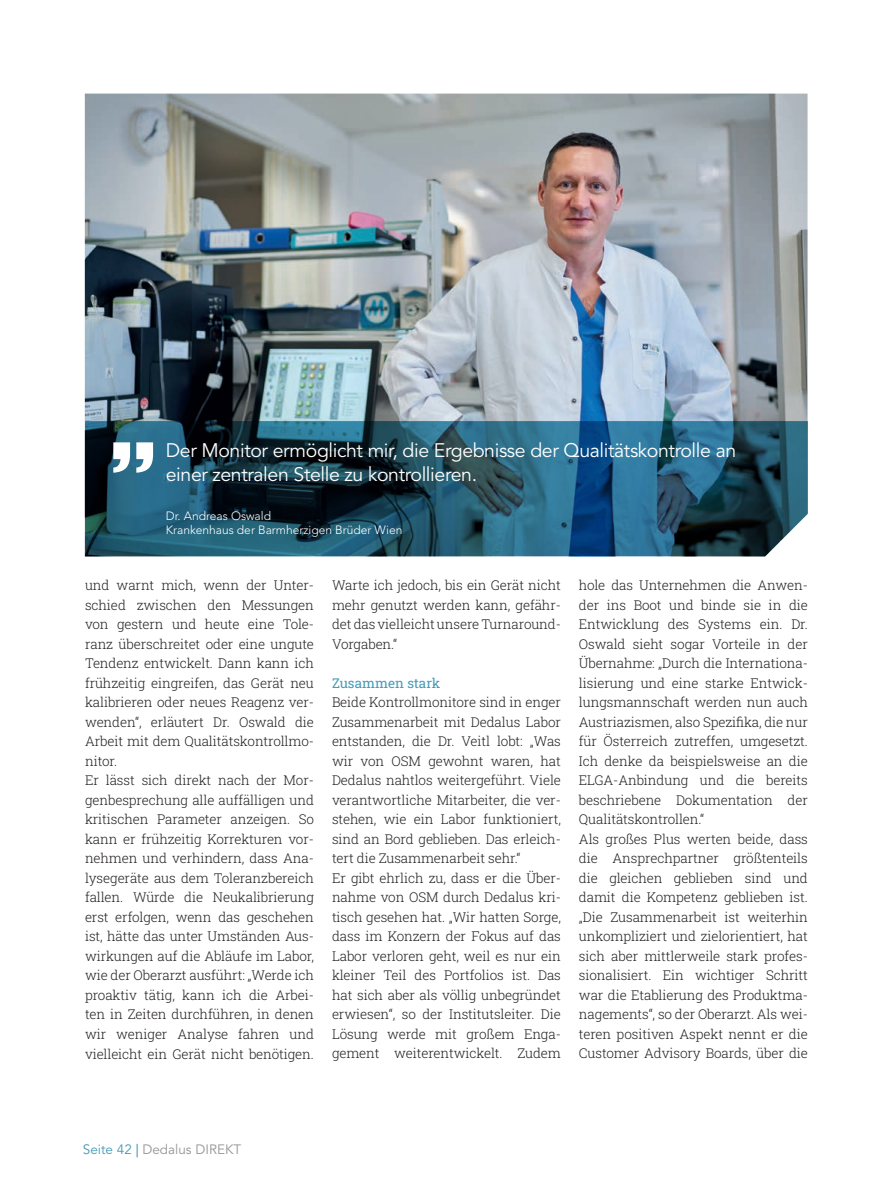
<style>
.page{position:relative;width:893px;height:1191px;background:#fff}
.page>*{position:absolute;margin:0;border:0;box-sizing:border-box;transform-origin:0 0}
.t1{font:19.5px/24px "Avenir LT Pro";letter-spacing:-.02em;color:#fff}
.t2{font:300 13.5px/19.5px "Roboto Slab";letter-spacing:-.01em;color:#231f20}
.t3{font:13.5px "Avenir LT Pro";color:#939598}
.t4{font:13.5px "Roboto Slab";color:#469bb7}
.t5{font:300 12px/14.4px "Avenir LT Pro";color:#fff}
.s1{color:#469bb7}
.s2{font-weight:500;color:#469bb7}
</style>
<div class="page">
<img style="left:85px;top:94px;width:722px;height:327px">
<svg style="left:85px;top:421px;width:723px;height:135px;background:#204f65"></svg>
<svg style="left:113px;top:442px;width:40px;height:31px"></svg>
<h1 class="t1" style="left:166px;top:439px;width:572px">Der Monitor ermöglicht mir, die Ergebnisse der Qualitätskontrolle an einer zentralen Stelle zu kontrollieren.</h1>
<p class="t5" style="left:166px;top:508px;width:238px">Dr. Andreas Oswald<br>Krankenhaus der Barmherzigen Brüder Wien</p>
<p class="t2" style="left:85px;top:575px;width:230px">und warnt mich, wenn der Unter&shy;schied zwischen den Messungen von gestern und heute eine Tole&shy;ranz überschreitet oder eine ungute Tendenz entwickelt. Dann kann ich frühzeitig eingreifen, das Gerät neu kalibrieren oder neues Reagenz ver&shy;wenden“, erläutert Dr. Oswald die Arbeit mit dem Qualitätskontrollmo&shy;nitor.<br>Er lässt sich direkt nach der Mor&shy;genbesprechung alle auffälligen und kritischen Parameter anzeigen. So kann er frühzeitig Korrekturen vor&shy;nehmen und verhindern, dass Ana&shy;lysegeräte aus dem Toleranzbereich fallen. Würde die Neukalibrierung erst erfolgen, wenn das geschehen ist, hätte das unter Umständen Aus&shy;wirkungen auf die Abläufe im Labor, wie der Oberarzt ausführt: „Werde ich proaktiv tätig, kann ich die Arbei&shy;ten in Zeiten durchführen, in denen wir weniger Analyse fahren und vielleicht ein Gerät nicht benötigen.</p>
<p class="t2" style="left:332px;top:575px;width:230px;text-align:justify">Warte ich jedoch, bis ein Gerät nicht mehr genutzt werden kann, gefähr&shy;det das vielleicht unsere Turnaround-Vorgaben.“</p>
<p class="t4" style="left:332px;top:673px;width:110px">Zusammen stark</p>
<p class="t2" style="left:332px;top:692px;width:230px">Beide Kontrollmonitore sind in enger Zusammenarbeit mit Dedalus Labor entstanden, die Dr. Veitl lobt: „Was wir von OSM gewohnt waren, hat Dedalus nahtlos weitergeführt. Viele verantwortliche Mitarbeiter, die ver&shy;stehen, wie ein Labor funktioniert, sind an Bord geblieben. Das erleich&shy;tert die Zusammenarbeit sehr.“<br>Er gibt ehrlich zu, dass er die Über&shy;nahme von OSM durch Dedalus kri&shy;tisch gesehen hat. „Wir hatten Sorge, dass im Konzern der Fokus auf das Labor verloren geht, weil es nur ein kleiner Teil des Portfolios ist. Das hat sich aber als völlig unbegründet erwiesen“, so der Institutsleiter. Die Lösung werde mit großem Enga&shy;gement weiterentwickelt. Zudem</p>
<p class="t2" style="left:579px;top:575px;width:230px">hole das Unternehmen die Anwen&shy;der ins Boot und binde sie in die Entwicklung des Systems ein. Dr.<br>Oswald sieht sogar Vorteile in der Übernahme: „Durch die Internationa&shy;lisierung und eine starke Entwick&shy;lungsmannschaft werden nun auch Austriazismen, also Spezifika, die nur für Österreich zutreffen, umgesetzt.<br>Ich denke da beispielsweise an die ELGA-Anbindung und die bereits beschriebene Dokumentation der Qualitätskontrollen.“<br>Als großes Plus werten beide, dass die Ansprechpartner größtenteils die gleichen geblieben sind und damit die Kompetenz geblieben ist. „Die Zusammenarbeit ist weiterhin unkompliziert und zielorientiert, hat sich aber mittlerweile stark profes&shy;sionalisiert. Ein wichtiger Schritt war die Etablierung des Produktma&shy;nagements“, so der Oberarzt. Als wei&shy;teren positiven Aspekt nennt er die Customer Advisory Boards, über die</p>
<p class="t3" style="left:83px;top:1141px;width:160px"><span class="s1">Seite 42</span> <span class="s2">|</span> Dedalus DIREKT</p>
</div>
